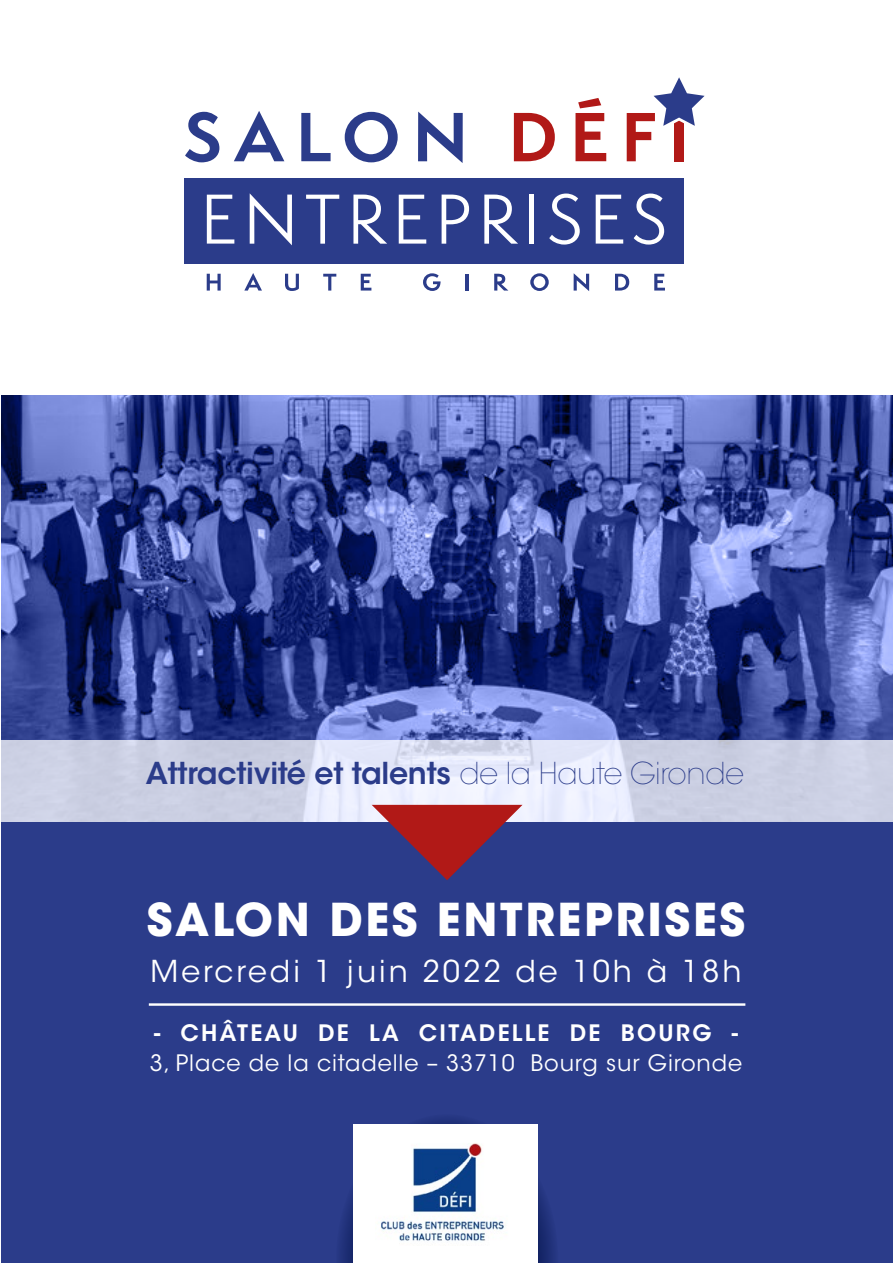
<style>
.page{position:relative;width:893px;height:1263px;background:#fff}
.page>*{position:absolute;margin:0;border:0;box-sizing:border-box;transform-origin:0 0}
.t1{font:700 45px "ITC Avant Garde Std";letter-spacing:.06em;color:#fff}
.t2{font:600 30px "ITC Avant Garde Std";letter-spacing:-.01em;color:#2b3c8a}
.t3{font:30px "ITC Avant Garde Std";letter-spacing:.1em;color:#fff}
.t4{font:22.5px "ITC Avant Garde Std";letter-spacing:.04em;color:#fff}
.t5{font:600 22.5px "ITC Avant Garde Std";letter-spacing:.1em;color:#fff}
.s1{font-weight:200}
</style>
<div class="page">
<div style="left:1px;top:821px;width:892px;height:442px;background:#2b3c8a"></div>
<img style="left:1px;top:395px;width:892px;height:345px">
<hr style="left:149px;top:1003px;width:596px;height:3px;background:#fff">
<svg style="left:1px;top:740px;width:892px;height:81px;background:#d4d8eb"></svg>
<div style="left:184px;top:178px;width:499px;height:85px;background:#2b3c8a"></div>
<svg style="left:185px;top:112px;width:34px;height:50px"></svg>
<svg style="left:234px;top:111px;width:50px;height:50px"></svg>
<svg style="left:301px;top:113px;width:30px;height:48px"></svg>
<svg style="left:345px;top:112px;width:53px;height:50px"></svg>
<svg style="left:418px;top:112px;width:45px;height:51px"></svg>
<svg style="left:514px;top:113px;width:41px;height:48px"></svg>
<svg style="left:575px;top:98px;width:31px;height:63px"></svg>
<svg style="left:207px;top:274px;width:14px;height:17px"></svg>
<svg style="left:244px;top:273px;width:18px;height:18px"></svg>
<svg style="left:285px;top:274px;width:14px;height:17px"></svg>
<svg style="left:323px;top:274px;width:13px;height:17px"></svg>
<svg style="left:361px;top:274px;width:10px;height:17px"></svg>
<svg style="left:423px;top:273px;width:18px;height:18px"></svg>
<hr style="left:465px;top:274px;width:3px;height:17px;background:#2b3c8a">
<svg style="left:494px;top:274px;width:14px;height:17px"></svg>
<svg style="left:530px;top:273px;width:19px;height:18px"></svg>
<svg style="left:574px;top:273px;width:15px;height:18px"></svg>
<svg style="left:615px;top:274px;width:14px;height:17px"></svg>
<svg style="left:654px;top:274px;width:11px;height:17px"></svg>
<svg style="left:207px;top:195px;width:27px;height:49px"></svg>
<svg style="left:250px;top:194px;width:42px;height:51px"></svg>
<svg style="left:306px;top:195px;width:33px;height:49px"></svg>
<svg style="left:353px;top:195px;width:34px;height:49px"></svg>
<svg style="left:399px;top:195px;width:27px;height:49px"></svg>
<svg style="left:442px;top:195px;width:27px;height:49px"></svg>
<svg style="left:484px;top:195px;width:34px;height:49px"></svg>
<hr style="left:530px;top:195px;width:4px;height:49px;background:#fff">
<svg style="left:549px;top:194px;width:31px;height:51px"></svg>
<svg style="left:596px;top:195px;width:27px;height:49px"></svg>
<svg style="left:634px;top:194px;width:30px;height:51px"></svg>
<svg style="left:627px;top:77px;width:78px;height:84px"></svg>
<svg style="left:340px;top:1118px;width:215px;height:145px"></svg>
<div style="left:353px;top:1125px;width:185px;height:138px;background:#fff"></div>
<img style="left:381px;top:1143px;width:123px;height:98px">
<svg style="left:372px;top:805px;width:150px;height:75px"></svg>
<h2 class="t2" style="left:146px;top:754px;width:600px">Attractivité et talents <span class="s1">de la Haute Gironde</span></h2>
<h1 class="t1" style="left:147px;top:890px;width:600px">SALON DES ENTREPRISES</h1>
<h2 class="t3" style="left:151px;top:953px;width:592px">Mercredi 1 juin 2022 de 10h à 18h</h2>
<p class="t5" style="left:154px;top:1019px;width:586px">- CHÂTEAU DE LA CITADELLE DE BOURG -</p>
<p class="t4" style="left:150px;top:1049px;width:594px">3, Place de la citadelle – 33710 Bourg sur Gironde</p>
</div>
